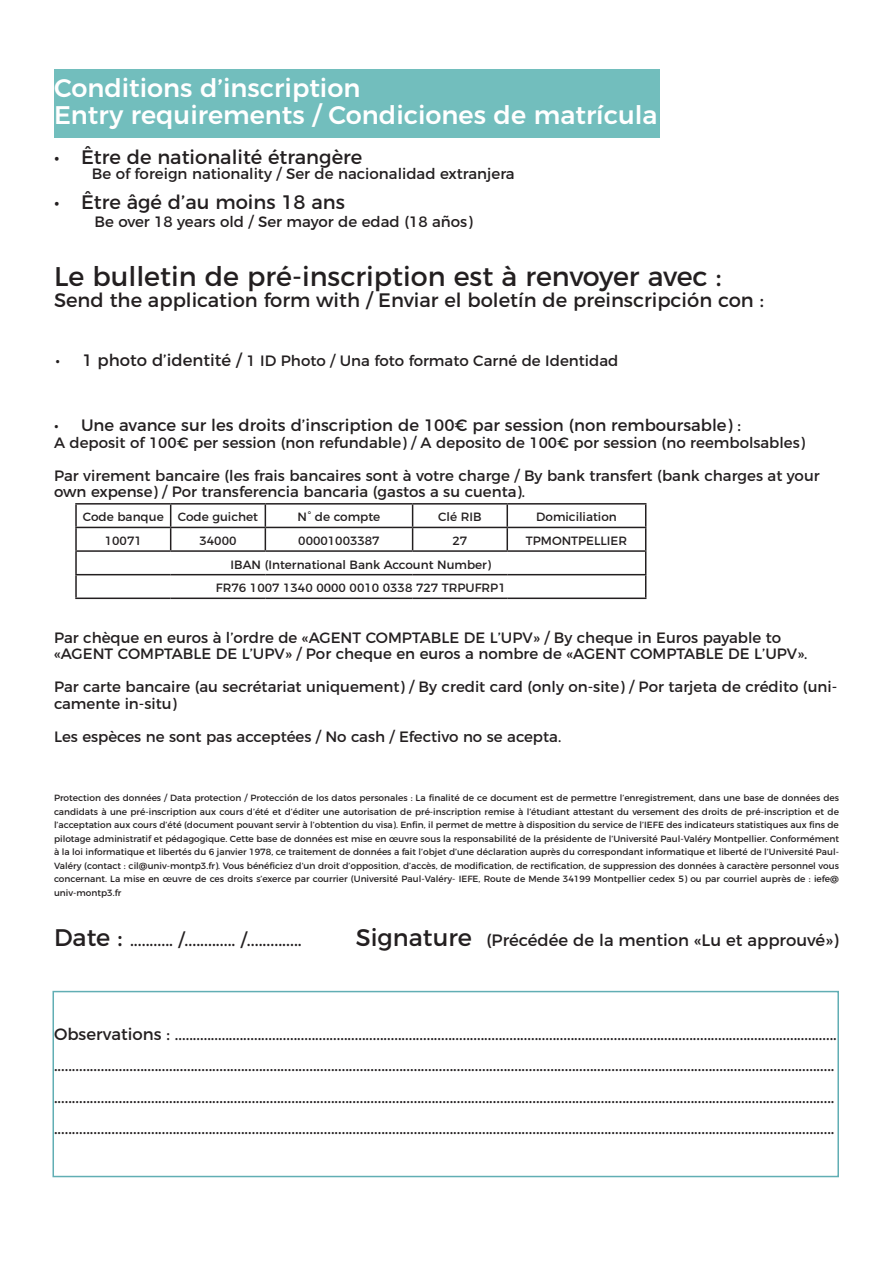
<style>
.page{position:relative;width:893px;height:1263px;background:#fff}
.page>*{position:absolute;margin:0;border:0;box-sizing:border-box;transform-origin:0 0}
.titres_blocs{font:27px "Montserrat";color:#231f20}
.titres_blocs-2{font:500 25.5px "Montserrat";color:#fff}
.titres_blocs-3{font:19.5px "Montserrat";color:#231f20}
.titres_blocs-4{font:18px "Montserrat";color:#231f20}
.titres_blocs-5{font:16.5px/31.5px "Montserrat";color:#231f20}
.titres_blocs-6{font:15px/16.5px "Montserrat";color:#231f20}
.t1{font:12px "Montserrat";color:#231f20}
.t2{font:9px/13.5px "Montserrat";color:#231f20;text-align:justify}
.s1{font-size:16.5px}
.s2{font-size:24px}
</style>
<div class="page">
<div style="left:54px;top:69px;width:605px;height:68px;background:#72bebd"></div>
<hr style="left:75px;top:503px;width:96px;height:2px;background:#231f20">
<hr style="left:75px;top:505px;width:2px;height:22px;background:#231f20">
<hr style="left:171px;top:503px;width:94px;height:2px;background:#231f20">
<hr style="left:265px;top:503px;width:148px;height:2px;background:#231f20">
<hr style="left:413px;top:503px;width:94px;height:2px;background:#231f20">
<hr style="left:507px;top:503px;width:139px;height:2px;background:#231f20">
<hr style="left:506px;top:505px;width:2px;height:22px;background:#231f20">
<hr style="left:75px;top:527px;width:96px;height:1px;background:#231f20">
<hr style="left:75px;top:528px;width:2px;height:22px;background:#231f20">
<hr style="left:171px;top:527px;width:94px;height:1px;background:#231f20">
<svg style="left:170px;top:505px;width:1px;height:45px"></svg>
<hr style="left:265px;top:527px;width:148px;height:1px;background:#231f20">
<svg style="left:265px;top:505px;width:1px;height:45px"></svg>
<hr style="left:413px;top:527px;width:94px;height:1px;background:#231f20">
<svg style="left:412px;top:505px;width:1px;height:45px"></svg>
<hr style="left:507px;top:527px;width:139px;height:1px;background:#231f20">
<hr style="left:506px;top:528px;width:2px;height:22px;background:#231f20">
<hr style="left:75px;top:550px;width:96px;height:2px;background:#231f20">
<hr style="left:75px;top:552px;width:2px;height:22px;background:#231f20">
<hr style="left:171px;top:550px;width:94px;height:2px;background:#231f20">
<hr style="left:265px;top:550px;width:148px;height:2px;background:#231f20">
<hr style="left:413px;top:550px;width:94px;height:2px;background:#231f20">
<hr style="left:507px;top:550px;width:139px;height:2px;background:#231f20">
<hr style="left:75px;top:574px;width:96px;height:1px;background:#231f20">
<hr style="left:75px;top:575px;width:2px;height:22px;background:#231f20">
<hr style="left:171px;top:574px;width:94px;height:1px;background:#231f20">
<hr style="left:265px;top:574px;width:148px;height:1px;background:#231f20">
<hr style="left:413px;top:574px;width:94px;height:1px;background:#231f20">
<hr style="left:507px;top:574px;width:139px;height:1px;background:#231f20">
<svg style="left:645px;top:505px;width:1px;height:92px"></svg>
<hr style="left:75px;top:597px;width:96px;height:2px;background:#231f20">
<hr style="left:171px;top:597px;width:94px;height:2px;background:#231f20">
<hr style="left:265px;top:597px;width:148px;height:2px;background:#231f20">
<hr style="left:413px;top:597px;width:94px;height:2px;background:#231f20">
<hr style="left:507px;top:597px;width:139px;height:2px;background:#231f20">
<div style="left:52px;top:991px;width:787px;height:186px;border:2px solid #61aeb4"></div>
<p class="titres_blocs-2" style="left:54px;top:68px;width:308px">Conditions d’inscription</p>
<p class="titres_blocs-2" style="left:54px;top:95px;width:605px">Entry requirements / Condiciones de matrícula</p>
<p class="titres_blocs-3" style="left:54px;top:141px;width:310px">• Être de nationalité étrangère</p>
<p class="titres_blocs-6" style="left:92px;top:164px;width:424px">Be of foreign nationality / Ser de nacionalidad extranjera</p>
<p class="titres_blocs-3" style="left:54px;top:186px;width:292px">• Être âgé d’au moins 18 ans</p>
<p class="titres_blocs-6" style="left:94px;top:212px;width:379px">Be over 18 years old / Ser mayor de edad (18 años)</p>
<p class="titres_blocs" style="left:54px;top:254px;width:669px">Le bulletin de pré-inscription est à renvoyer avec :</p>
<p class="titres_blocs-3" style="left:54px;top:284px;width:711px">Send the application form with / Enviar el boletín de preinscripción con :</p>
<p class="titres_blocs-6" style="left:55px;top:351px;width:564px"><span class="s1">• 1 photo d’identité /</span> 1 ID Photo / Una foto formato Carné de Identidad</p>
<p class="titres_blocs-5" style="left:54px;top:408px;width:688px">• Une avance sur les droits d’inscription de 100€ par session (non remboursable) :</p>
<p class="titres_blocs-6" style="left:54px;top:433px;width:752px">A deposit of 100€ per session (non refundable) / A deposito de 100€ por session (no reembolsables)</p>
<p class="titres_blocs-6" style="left:54px;top:466px;width:767px">Par virement bancaire (les frais bancaires sont à votre charge / By bank transfert (bank charges at your own expense) / Por transferencia bancaria (gastos a su cuenta).</p>
<p class="t1" style="left:83px;top:508px;width:82px">Code banque</p>
<p class="t1" style="left:178px;top:508px;width:82px">Code guichet</p>
<p class="t1" style="left:298px;top:508px;width:84px">N° de compte</p>
<p class="t1" style="left:438px;top:508px;width:45px">Clé RIB</p>
<p class="t1" style="left:536px;top:508px;width:82px">Domiciliation</p>
<p class="t1" style="left:105px;top:531px;width:39px">10071</p>
<p class="t1" style="left:199px;top:531px;width:39px">34000</p>
<p class="t1" style="left:298px;top:531px;width:83px">00001003387</p>
<p class="t1" style="left:453px;top:531px;width:16px">27</p>
<p class="t1" style="left:526px;top:531px;width:103px">TPMONTPELLIER</p>
<p class="t1" style="left:231px;top:555px;width:262px">IBAN (International Bank Account Number)</p>
<p class="t1" style="left:216px;top:578px;width:291px">FR76 1007 1340 0000 0010 0338 727 TRPUFRP1</p>
<p class="titres_blocs-6" style="left:54px;top:628px;width:755px">Par chèque en euros à l’ordre de «AGENT COMPTABLE DE L’UPV» / By cheque in Euros payable to «AGENT COMPTABLE DE L’UPV» / Por cheque en euros a nombre de «AGENT COMPTABLE DE L’UPV».</p>
<p class="titres_blocs-6" style="left:54px;top:677px;width:785px">Par carte bancaire (au secrétariat uniquement) / By credit card (only on-site) / Por tarjeta de crédito (uni&shy;camente in-situ)</p>
<p class="titres_blocs-6" style="left:54px;top:727px;width:509px">Les espèces ne sont pas acceptées / No cash / Efectivo no se acepta.</p>
<p class="t2" style="left:54px;top:790px;width:786px">Protection des données / Data protection / Protección de los datos personales : La finalité de ce document est de permettre l’enregistrement, dans une base de données des candidats à une pré-inscription aux cours d’été et d’éditer une autorisation de pré-inscription remise à l’étudiant attestant du versement des droits de pré-inscription et de l’acceptation aux cours d’été (document pouvant servir à l’obtention du visa). Enfin, il permet de mettre à disposition du service de l’IEFE des indicateurs statistiques aux fins de pilotage administratif et pédagogique. Cette base de données est mise en œuvre sous la responsabilité de la présidente de l’Université Paul-Valéry Montpellier. Conformément à la loi informatique et libertés du 6 janvier 1978, ce traitement de données a fait l’objet d’une déclaration auprès du correspondant informatique et liberté de l’Université Paul-Valéry (contact : cil@univ-montp3.fr). Vous bénéficiez d’un droit d’opposition, d’accès, de modification, de rectification, de suppression des données à caractère personnel vous concernant. La mise en œuvre de ces droits s’exerce par courrier (Université Paul-Valéry- IEFE, Route de Mende 34199 Montpellier cedex 5) ou par courriel auprès de : iefe@ univ-montp3.fr</p>
<p class="titres_blocs-4" style="left:54px;top:925px;width:249px"><span class="s2">Date :</span> ........... /............. /..............</p>
<p class="titres_blocs-5" style="left:356px;top:923px;width:484px"><span class="s2">Signature</span> (Précédée de la mention «Lu et approuvé»)</p>
<p class="titres_blocs-5" style="left:54px;top:1017px;width:784px">Observations : ........................................................................................................................................................................................ ......................................................................................................................................................................................................................... .........................................................................................................................................................................................................................</p>
<p class="titres_blocs-5" style="left:54px;top:1111px;width:782px">.........................................................................................................................................................................................................................</p>
</div>
